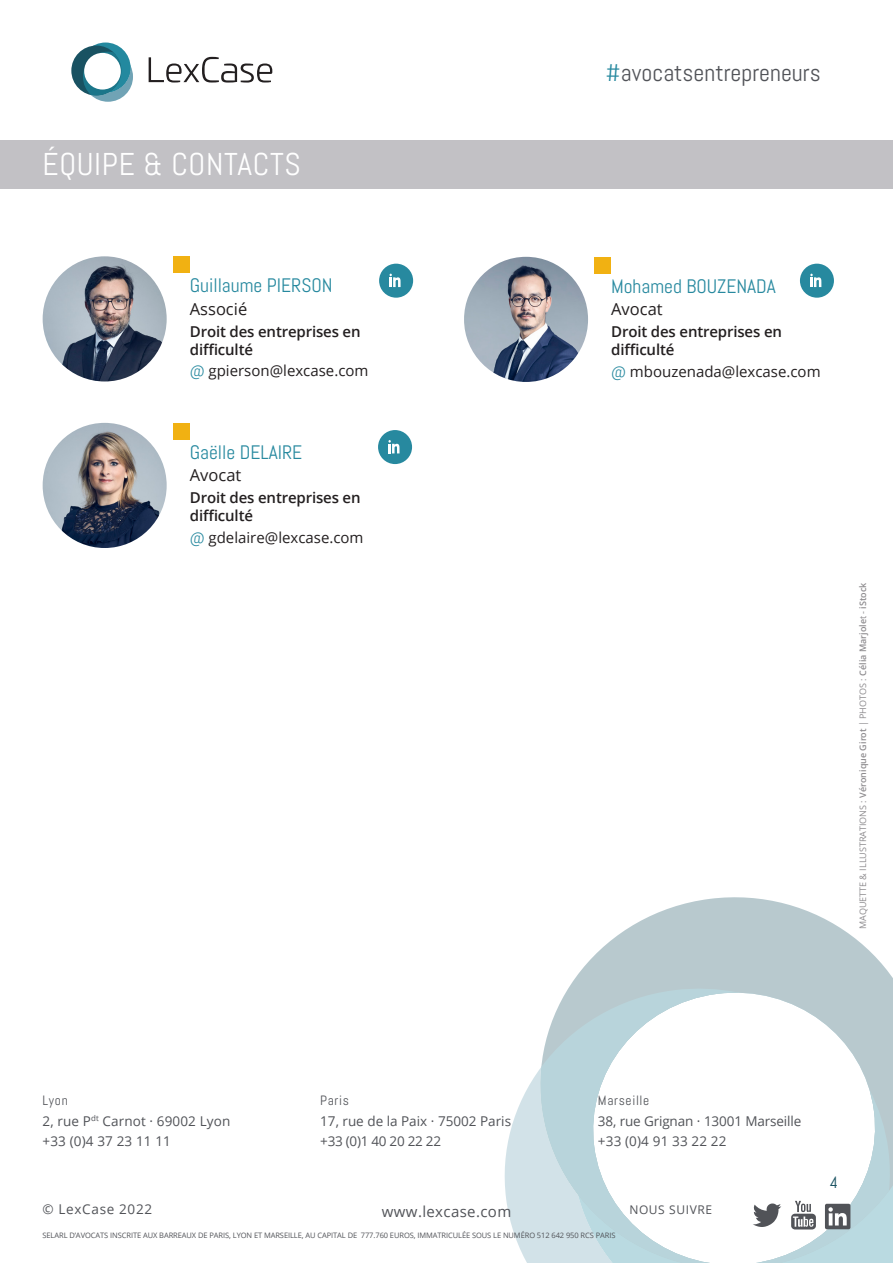
<style>
.page{position:relative;width:893px;height:1263px;background:#fff}
.page>*{position:absolute;margin:0;border:0;box-sizing:border-box;transform-origin:0 0}
.Texte{font:31.5px "Abel";letter-spacing:.02em;color:#fff}
.t1{font:24px "Abel";color:#515358}
.t2{font:19.5px "Abel";color:#27899f}
.t3{font:16.5px "Open Sans";color:#231f20}
.t4{font:16.5px "Abel";color:#1b5362}
.t5{font:600 15px/18px "Open Sans";letter-spacing:-.01em;color:#231f20}
.t6{font:15px "Open Sans";color:#231f20}
.t7{font:15px "Open Sans";letter-spacing:.025em;color:#515358}
.t8{font:13.5px/20.4px "Open Sans";color:#515358}
.t9{font:13.5px "Abel";letter-spacing:.05em;color:#515358}
.t10{font:13.5px "Open Sans";letter-spacing:.05em;color:#515358}
.t11{font:12px "Open Sans";letter-spacing:.05em;color:#515358}
.t12{font:9px "Open Sans";color:#8e8c8f}
.t13{font:7.5px "Open Sans";letter-spacing:-.01em;color:#515358}
.s1{font-family:"Abel";color:#27899f}
.s2{color:#27899f}
.s3{font-weight:600}
</style>
<div class="page">
<svg style="left:149px;top:57px;width:123px;height:26px"></svg>
<svg style="left:81px;top:43px;width:50px;height:50px"></svg>
<div style="left:71px;top:46px;width:50px;height:50px;background:#195262;border-radius:50%"></div>
<svg style="left:83px;top:52px;width:50px;height:50px"></svg>
<div style="left:84px;top:53px;width:37px;height:37px;background:#fff;border-radius:50%"></div>
<svg style="left:569px;top:897px;width:324px;height:366px;fill:#b8c9ce"></svg>
<svg style="left:504px;top:1069px;width:36px;height:194px;fill:#d2e2e8"></svg>
<svg style="left:540px;top:987px;width:350px;height:276px"></svg>
<svg style="left:578px;top:1191px;width:311px;height:72px"></svg>
<div style="left:0;top:140px;width:893px;height:48px;background:#c2c1c5"></div>
<div style="left:594px;top:257px;width:17px;height:17px;background:#f1b112"></div>
<div style="left:800px;top:264px;width:34px;height:34px;background:#27899f;border-radius:50%"></div>
<svg style="left:810px;top:274px;width:11px;height:13px"></svg>
<div style="left:173px;top:256px;width:17px;height:17px;background:#f1b112"></div>
<div style="left:379px;top:264px;width:34px;height:34px;background:#27899f;border-radius:50%"></div>
<svg style="left:389px;top:274px;width:12px;height:13px"></svg>
<img style="left:464px;top:257px;width:124px;height:125px">
<img style="left:43px;top:256px;width:124px;height:125px">
<div style="left:173px;top:423px;width:17px;height:17px;background:#f1b112"></div>
<div style="left:378px;top:430px;width:34px;height:34px;background:#27899f;border-radius:50%"></div>
<svg style="left:388px;top:440px;width:12px;height:13px"></svg>
<img style="left:43px;top:423px;width:124px;height:125px">
<p class="Texte" style="left:43px;top:144px;width:260px">ÉQUIPE &amp; CONTACTS</p>
<p class="t2" style="left:190px;top:273px;width:144px">Guillaume PIERSON</p>
<p class="t3" style="left:190px;top:297px;width:59px">Associé</p>
<p class="t5" style="left:190px;top:322px;width:172px">Droit des entreprises en difficulté</p>
<p class="t6" style="left:190px;top:361px;width:180px"><span class="s1">@</span> gpierson@lexcase.com</p>
<p class="t2" style="left:190px;top:440px;width:114px">Gaëlle DELAIRE</p>
<p class="t3" style="left:190px;top:464px;width:53px">Avocat</p>
<p class="t5" style="left:190px;top:489px;width:172px">Droit des entreprises en difficulté</p>
<p class="t6" style="left:190px;top:527px;width:175px"><span class="s1">@</span> gdelaire@lexcase.com</p>
<h2 class="t1" style="left:606px;top:57px;width:217px"><span class="s2">#</span>avocatsentrepreneurs</h2>
<p class="t2" style="left:611px;top:274px;width:166px">Mohamed BOUZENADA</p>
<p class="t3" style="left:611px;top:298px;width:53px">Avocat</p>
<p class="t5" style="left:611px;top:322px;width:172px">Droit des entreprises en difficulté</p>
<p class="t6" style="left:611px;top:361px;width:211px"><span class="s1">@</span> mbouzenada@lexcase.com</p>
<p class="t12" style="left:857px;top:929px;width:348px;rotate:-90deg">MAQUETTE &amp; ILLUSTRATIONS : <span class="s3">Véronique Girot</span> | PHOTOS : <span class="s3">Célia Marjole</span>t - <span class="s3">iStock</span></p>
<h3 class="t9" style="left:43px;top:1092px;width:27px">Lyon</h3>
<h3 class="t8" style="left:43px;top:1110px;width:189px">2, rue P<sup>dt</sup> Carnot · 69002 Lyon +33 (0)4 37 23 11 11</h3>
<h3 class="t9" style="left:320px;top:1092px;width:30px">Paris</h3>
<h3 class="t8" style="left:320px;top:1110px;width:192px">17, rue de la Paix · 75002 Paris +33 (0)1 40 20 22 22</h3>
<h3 class="t9" style="left:598px;top:1092px;width:53px">Marseille</h3>
<h3 class="t8" style="left:598px;top:1110px;width:205px">38, rue Grignan · 13001 Marseille +33 (0)4 91 33 22 22</h3>
<h3 class="t10" style="left:43px;top:1200px;width:111px">© LexCase 2022</h3>
<h3 class="t7" style="left:382px;top:1201px;width:131px">www.lexcase.com</h3>
<h3 class="t11" style="left:629px;top:1201px;width:84px">NOUS SUIVRE</h3>
<p class="t13" style="left:43px;top:1230px;width:574px">SELARL D’AVOCATS INSCRITE AUX BARREAUX DE PARIS, LYON ET MARSEILLE, AU CAPITAL DE 777.760 EUROS, IMMATRICULÉE SOUS LE NUMÉRO 512 642 950 RCS PARIS</p>
<h3 class="t4" style="left:830px;top:1171px;width:10px">4</h3>
</div>
